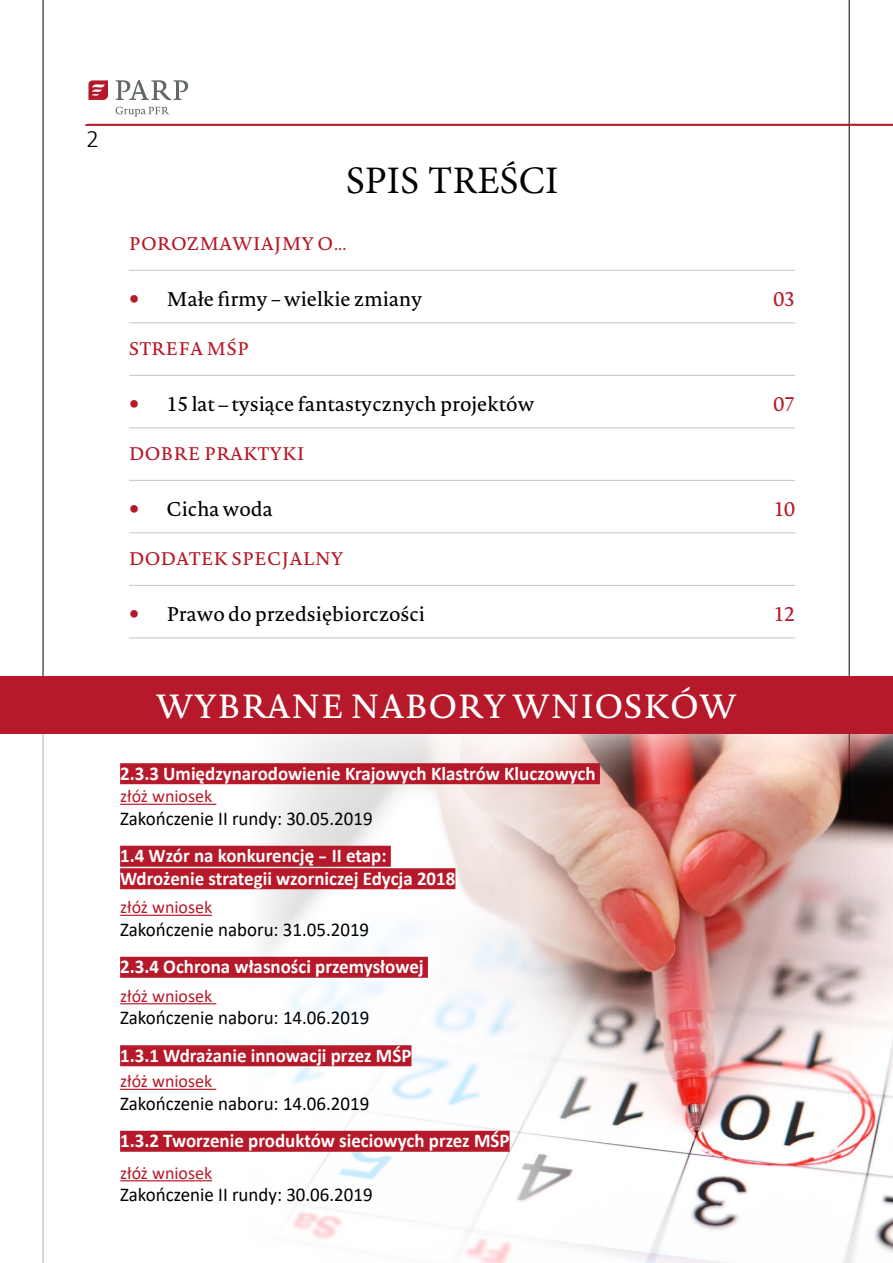
<style>
.page{position:relative;width:893px;height:1263px;background:#fff}
.page>*{position:absolute;margin:0;border:0;box-sizing:border-box;transform-origin:0 0}
.t1{font:39px "Minion Pro";letter-spacing:.01em;color:#000}
.t2{font:33px "Novel Pro";color:#fff}
.t3{font:300 25.5px "Calibri";color:#000}
.t4{font:700 19.5px/22.5px "Calibri";color:#fff}
.t5{font:19.5px "Calibri";color:#000}
.t6{font:19.5px "Novel Pro";color:#000}
.t7{font:19.5px "Novel Pro";color:#b61929}
.t8{font:18px "Calibri";color:#b61929}
.t9{font:18px "Novel Pro";color:#b61929}
</style>
<div class="page">
<hr style="left:43px;top:0;width:1px;height:1263px;background:#000">
<hr style="left:849px;top:0;width:1px;height:1263px;background:#000">
<img style="left:657px;top:733px;width:236px;height:530px">
<svg style="left:85px;top:124px;width:808px;height:2px"></svg>
<svg style="left:0;top:733px;width:657px;height:530px"></svg>
<div style="left:120px;top:763px;width:480px;height:21px;background:#b61929"></div>
<hr style="left:120px;top:804px;width:96px;height:1px;background:#b61929">
<div style="left:120px;top:846px;width:271px;height:21px;background:#b61929"></div>
<div style="left:120px;top:868px;width:335px;height:21px;background:#b61929"></div>
<hr style="left:120px;top:915px;width:92px;height:1px;background:#b61929">
<div style="left:212px;top:897px;width:5px;height:20px;background:#fff"></div>
<div style="left:120px;top:957px;width:308px;height:21px;background:#b61929"></div>
<hr style="left:120px;top:1003px;width:96px;height:1px;background:#b61929">
<div style="left:120px;top:1045px;width:291px;height:21px;background:#b61929"></div>
<hr style="left:120px;top:1089px;width:96px;height:1px;background:#b61929">
<div style="left:120px;top:1131px;width:390px;height:21px;background:#b61929"></div>
<hr style="left:120px;top:1180px;width:92px;height:1px;background:#b61929">
<div style="left:0;top:676px;width:893px;height:57px;background:#b61929"></div>
<hr style="left:129px;top:270px;width:666px;height:1px;background:#c6c6c6">
<hr style="left:129px;top:323px;width:666px;height:1px;background:#c6c6c6">
<hr style="left:129px;top:375px;width:666px;height:1px;background:#c6c6c6">
<hr style="left:129px;top:428px;width:666px;height:1px;background:#c6c6c6">
<hr style="left:129px;top:480px;width:666px;height:1px;background:#c6c6c6">
<hr style="left:129px;top:533px;width:666px;height:1px;background:#c6c6c6">
<hr style="left:129px;top:585px;width:666px;height:1px;background:#c6c6c6">
<hr style="left:129px;top:638px;width:666px;height:1px;background:#c6c6c6">
<svg style="left:88px;top:80px;width:20px;height:20px"></svg>
<svg style="left:116px;top:80px;width:72px;height:20px"></svg>
<svg style="left:116px;top:107px;width:53px;height:10px"></svg>
<h3 class="t3" style="left:86px;top:122px;width:14px">2</h3>
<h1 class="t1" style="left:346px;top:155px;width:214px">SPIS TREŚCI</h1>
<p class="t9" style="left:129px;top:230px;width:219px">POROZMAWIAJMY O ...</p>
<p class="t6" style="left:166px;top:284px;width:257px">Małe firmy – wielkie zmiany</p>
<p class="t7" style="left:773px;top:284px;width:23px">03</p>
<p class="t9" style="left:129px;top:335px;width:122px">STREFA MŚP</p>
<p class="t6" style="left:166px;top:389px;width:369px">15 lat _ tysiące fantastycznych projektów</p>
<p class="t7" style="left:773px;top:389px;width:23px">07</p>
<p class="t9" style="left:129px;top:440px;width:177px">DOBRE PRAKTYKI</p>
<p class="t6" style="left:166px;top:494px;width:108px">Cicha woda</p>
<p class="t7" style="left:773px;top:494px;width:23px">10</p>
<p class="t9" style="left:129px;top:545px;width:216px">DODATEK SPECJALNY</p>
<p class="t6" style="left:166px;top:599px;width:260px">Prawo do przedsiębiorczości</p>
<p class="t7" style="left:773px;top:599px;width:23px">12</p>
<h2 class="t2" style="left:156px;top:681px;width:583px">WYBRANE NABORY WNIOSKÓW</h2>
<p class="t4" style="left:120px;top:762px;width:477px">2.3.3 Umiędzynarodowienie Krajowych Klastrów Kluczowych</p>
<p class="t8" style="left:120px;top:784px;width:94px">złóż wniosek</p>
<p class="t5" style="left:120px;top:805px;width:254px">Zakończenie II rundy: 30.05.2019</p>
<p class="t4" style="left:120px;top:844px;width:337px">1.4 Wzór na konkurencję - II etap:<br>Wdrożenie strategii wzorniczej Edycja 2018</p>
<p class="t8" style="left:120px;top:895px;width:94px">złóż wniosek</p>
<p class="t5" style="left:120px;top:916px;width:251px">Zakończenie naboru: 31.05.2019</p>
<p class="t4" style="left:120px;top:955px;width:305px">2.3.4 Ochrona własności przemysłowej</p>
<p class="t8" style="left:120px;top:983px;width:94px">złóż wniosek</p>
<p class="t5" style="left:120px;top:1004px;width:251px">Zakończenie naboru: 14.06.2019</p>
<p class="t4" style="left:120px;top:1044px;width:293px">1.3.1 Wdrażanie innowacji przez MŚP</p>
<p class="t8" style="left:120px;top:1069px;width:94px">złóż wniosek</p>
<p class="t5" style="left:120px;top:1090px;width:251px">Zakończenie naboru: 14.06.2019</p>
<p class="t4" style="left:120px;top:1129px;width:391px">1.3.2 Tworzenie produktów sieciowych przez MŚP</p>
<p class="t8" style="left:120px;top:1160px;width:94px">złóż wniosek</p>
<p class="t5" style="left:120px;top:1181px;width:254px">Zakończenie II rundy: 30.06.2019</p>
</div>
